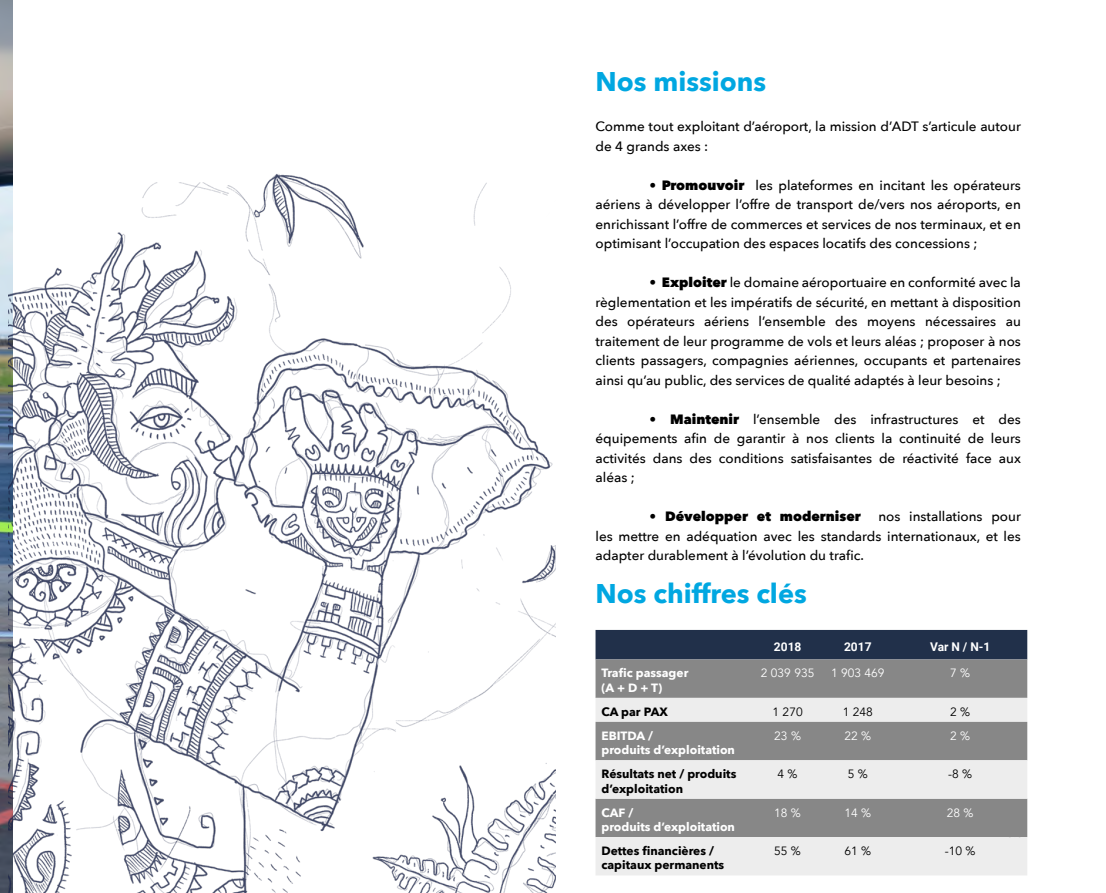
<style>
.page{position:relative;width:1106px;height:893px;background:#fff}
.page>*{position:absolute;margin:0;border:0;box-sizing:border-box;transform-origin:0 0}
.t1{font:700 27px "Avenir Next";color:#00a7e1}
.t2{font:500 13.5px/19.5px "Avenir Next";color:#000;text-align:justify}
.t3{font:800 13.5px "Avenir Next";color:#000}
.t4{font:700 12px/14.4px "Avenir Next";color:#000}
.t5{font:700 12px/14.4px "Avenir Next";color:#fff}
.t6{font:12px "Avenir";color:#fff}
.t7{font:12px "Avenir";color:#000}
.t8{font:700 12px "Roboto";color:#fff}
.s1{font-weight:800}
.s2{font-weight:500}
</style>
<div class="page">
<svg style="left:595px;top:630px;width:432px;height:92px;background:#83878f"></svg>
<div style="left:595px;top:722px;width:432px;height:115px;background:#878787"></div>
<div style="left:595px;top:760px;width:432px;height:39px;background:#ededed"></div>
<div style="left:595px;top:837px;width:432px;height:38px;background:#ededed"></div>
<img style="left:0;top:0;width:13px;height:893px">
<img style="left:9px;top:162px;width:546px;height:731px">
<h1 class="t1" style="left:595px;top:58px;width:172px">Nos missions</h1>
<p class="t2" style="left:595px;top:116px;width:427px">Comme tout exploitant d’aéroport, la mission d’ADT s’articule autour de 4 grands axes :</p>
<p class="t2" style="left:595px;top:175px;width:427px;text-indent:54px">• <span class="s1">Promouvoir</span> les plateformes en incitant les opérateurs aériens à développer l’offre de transport de/vers nos aéroports, en enrichissant l’offre de commerces et services de nos terminaux, et en optimisant l’occupation des espaces locatifs des concessions ;</p>
<p class="t2" style="left:595px;top:272px;width:427px;text-indent:54px">• <span class="s1">Exploiter</span> le domaine aéroportuaire en conformité avec la règlementation et les impératifs de sécurité, en mettant à disposition des opérateurs aériens l’ensemble des moyens nécessaires au traitement de leur programme de vols et leurs aléas ; proposer à nos clients passagers, compagnies aériennes, occupants et partenaires ainsi qu’au public, des services de qualité adaptés à leur besoins ;</p>
<p class="t2" style="left:595px;top:409px;width:427px;text-indent:54px">• <span class="s1">Maintenir</span> l’ensemble des infrastructures et des équipements afin de garantir à nos clients la continuité de leurs activités dans des conditions satisfaisantes de réactivité face aux aléas ;</p>
<p class="t3" style="left:649px;top:508px;width:213px"><span class="s2">•</span> Développer et moderniser</p>
<p class="t2" style="left:595px;top:506px;width:427px;text-indent:283px">nos installations pour les mettre en adéquation avec les standards internationaux, et les adapter durablement à l’évolution du trafic.</p>
<h1 class="t1" style="left:595px;top:570px;width:213px">Nos chiffres clés</h1>
<p class="t8" style="left:774px;top:638px;width:29px">2018</p>
<p class="t8" style="left:844px;top:638px;width:29px">2017</p>
<p class="t8" style="left:930px;top:638px;width:62px">Var N / N-1</p>
<p class="t5" style="left:601px;top:666px;width:88px">Trafic passager (A + D + T)</p>
<p class="t6" style="left:761px;top:666px;width:55px">2 039 935</p>
<p class="t6" style="left:831px;top:666px;width:55px">1 903 469</p>
<p class="t6" style="left:950px;top:666px;width:22px">7 %</p>
<p class="t4" style="left:601px;top:704px;width:68px">CA par PAX</p>
<p class="t7" style="left:772px;top:705px;width:32px">1 270</p>
<p class="t7" style="left:842px;top:705px;width:32px">1 248</p>
<p class="t7" style="left:950px;top:705px;width:22px">2 %</p>
<p class="t5" style="left:601px;top:728px;width:135px">EBITDA /<br>produits d’exploitation</p>
<p class="t6" style="left:774px;top:729px;width:28px">23 %</p>
<p class="t6" style="left:844px;top:729px;width:28px">22 %</p>
<p class="t6" style="left:950px;top:729px;width:22px">2 %</p>
<p class="t4" style="left:601px;top:767px;width:136px">Résultats net / produits d’exploitation</p>
<p class="t7" style="left:777px;top:767px;width:22px">4 %</p>
<p class="t7" style="left:847px;top:767px;width:22px">5 %</p>
<p class="t7" style="left:948px;top:767px;width:25px">-8 %</p>
<p class="t5" style="left:601px;top:805px;width:135px">CAF /<br>produits d’exploitation</p>
<p class="t6" style="left:774px;top:805px;width:28px">18 %</p>
<p class="t6" style="left:844px;top:805px;width:28px">14 %</p>
<p class="t6" style="left:946px;top:805px;width:28px">28 %</p>
<p class="t4" style="left:601px;top:843px;width:124px">Dettes financières / capitaux permanents</p>
<p class="t7" style="left:774px;top:844px;width:28px">55 %</p>
<p class="t7" style="left:844px;top:844px;width:28px">61 %</p>
<p class="t7" style="left:944px;top:844px;width:32px">-10 %</p>
</div>
